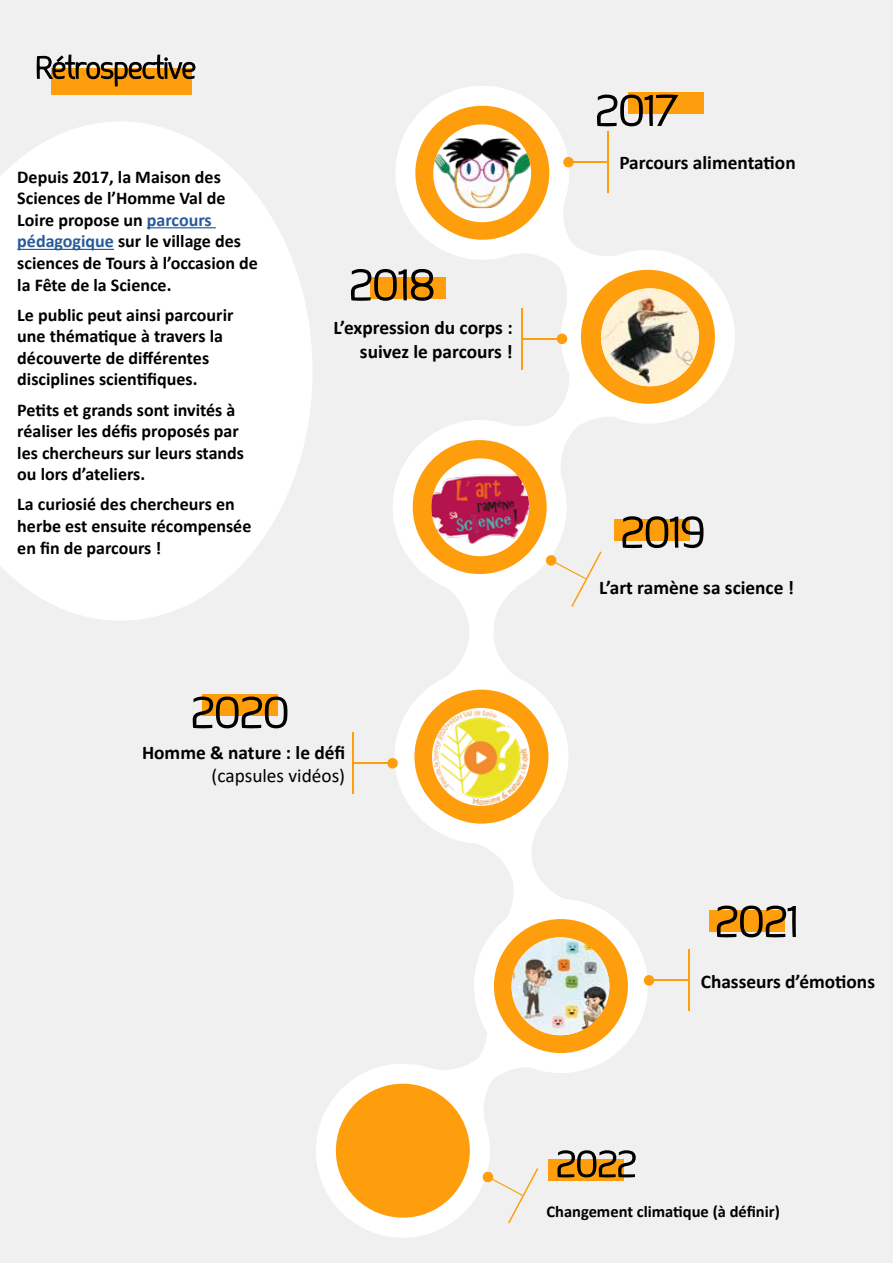
<style>
.page{position:relative;width:893px;height:1263px;background:#f0f0f0}
.page>*{position:absolute;margin:0;border:0;box-sizing:border-box;transform-origin:0 0}
.t1{font:700 19.35px/23.2px "Calibri";color:#000;text-align:right}
.t2{font:19.35px "Calibri";color:#000}
.t3{font:700 18px/21.6px "Calibri";color:#000}
.t4{font:700 16.5px "Calibri";color:#000}
.s1{color:#275b9b}
</style>
<div class="page">
<div style="left:394px;top:670px;width:174px;height:174px;background:#fff;border-radius:50%"></div>
<svg style="left:474px;top:819px;width:89px;height:98px"></svg>
<div style="left:474px;top:899px;width:174px;height:174px;background:#fff;border-radius:50%"></div>
<div style="left:644px;top:975px;width:10px;height:11px;background:#ff9e0d;border-radius:50%"></div>
<hr style="left:652px;top:980px;width:36px;height:1px;background:#ff9e0d">
<hr style="left:688px;top:949px;width:2px;height:62px;background:#ff9e0d">
<div style="left:387px;top:758px;width:11px;height:10px;background:#ff9e0d;border-radius:50%"></div>
<hr style="left:353px;top:763px;width:36px;height:1px;background:#ff9e0d">
<hr style="left:352px;top:732px;width:1px;height:62px;background:#ff9e0d">
<div style="left:414px;top:690px;width:134px;height:134px;background:#ff9e0d;border-radius:50%"></div>
<img style="left:433px;top:708px;width:95px;height:98px">
<div style="left:494px;top:919px;width:134px;height:134px;background:#ff9e0d;border-radius:50%"></div>
<img style="left:511px;top:937px;width:98px;height:98px;border-radius:49px">
<div style="left:202px;top:694px;width:76px;height:21px;background:#ff9e0d"></div>
<div style="left:709px;top:910px;width:76px;height:21px;background:#ff9e0d"></div>
<div style="left:548px;top:1159px;width:75px;height:21px;background:#ff9e0d"></div>
<svg style="left:716px;top:905px;width:80px;height:33px"></svg>
<svg style="left:192px;top:696px;width:96px;height:33px"></svg>
<svg style="left:350px;top:86px;width:385px;height:592px"></svg>
<svg style="left:557px;top:1150px;width:79px;height:28px"></svg>
<svg style="left:316px;top:1017px;width:222px;height:220px"></svg>
<svg style="left:0;top:122px;width:312px;height:498px;fill:#fff"></svg>
<hr style="left:147px;top:227px;width:69px;height:1px;background:#275b9b">
<hr style="left:17px;top:249px;width:97px;height:1px;background:#275b9b">
<div style="left:51px;top:68px;width:140px;height:27px;background:#ff9e0d"></div>
<svg style="left:36px;top:54px;width:160px;height:33px"></svg>
<p class="t3" style="left:17px;top:166px;width:242px">Depuis 2017, la Maison des<br>Sciences de l’Homme Val de<br>Loire propose un <span class="s1">parcours pédagogique</span> sur le village des sciences de Tours à l’occasion de la Fête de la Science.</p>
<p class="t3" style="left:17px;top:304px;width:218px">Le public peut ainsi parcourir une thématique à travers la découverte de différentes disciplines scientifiques.</p>
<p class="t3" style="left:17px;top:399px;width:228px">Petits et grands sont invités à réaliser les défis proposés par les chercheurs sur leurs stands ou lors d’ateliers.</p>
<p class="t3" style="left:17px;top:493px;width:236px">La curiosié des chercheurs en herbe est ensuite récompensée en fin de parcours !</p>
<p class="t1" style="left:333px;top:316px;width:181px">L’expression du corps : suivez le parcours !</p>
<p class="t1" style="left:142px;top:741px;width:205px">Homme &amp; nature : le défi</p>
<p class="t2" style="left:212px;top:762px;width:135px">(capsules vidéos)</p>
<p class="t1" style="left:619px;top:151px;width:178px">Parcours alimentation</p>
<p class="t1" style="left:599px;top:575px;width:196px">L’art ramène sa science !</p>
<p class="t1" style="left:701px;top:969px;width:176px">Chasseurs d’émotions</p>
<p class="t4" style="left:546px;top:1200px;width:235px">Changement climatique (à définir)</p>
</div>
